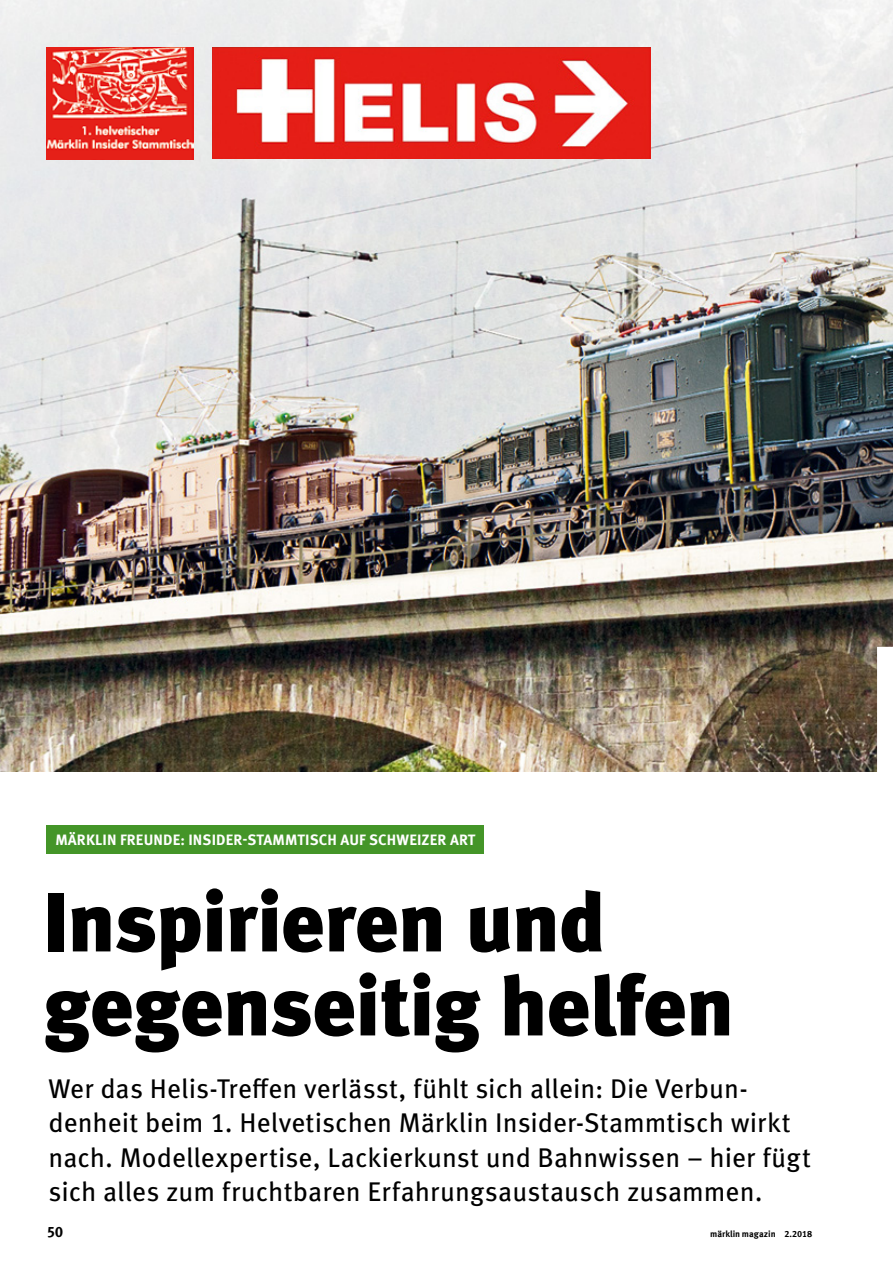
<style>
.page{position:relative;width:893px;height:1263px;background:#fff}
.page>*{position:absolute;margin:0;border:0;box-sizing:border-box;transform-origin:0 0}
.t1{font:900 84px/84px "Meta OT";letter-spacing:-.02em;color:#000}
.t2{font:27px/34.5px "Meta OT";color:#000}
.t3{font:700 15px "Meta OT";letter-spacing:.01em;color:#fff}
.t4{font:700 15px "Meta OT";color:#000}
.t5{font:700 9px "Meta OT";color:#000}
</style>
<div class="page">
<img style="left:0;top:0;width:893px;height:771px">
<img style="left:213px;top:47px;width:437px;height:112px">
<img style="left:46px;top:47px;width:147px;height:112px">
<svg style="left:868px;top:638px;width:25px;height:134px"></svg>
<div style="left:47px;top:825px;width:437px;height:29px;background:#449528"></div>
<p class="t3" style="left:55px;top:830px;width:421px">MÄRKLIN FREUNDE: INSIDER-STAMMTISCH AUF SCHWEIZER ART</p>
<h1 class="t1" style="left:43px;top:883px;width:693px">Inspirieren und gegenseitig helfen</h1>
<p class="t2" style="left:48px;top:1072px;width:764px">Wer das Helis-Treffen verlässt, fühlt sich allein: Die Verbun&shy;denheit beim 1. Helvetischen Märklin Insider-Stammtisch wirkt nach. Modellexpertise, Lackierkunst und Bahnwissen – hier fügt sich alles zum fruchtbaren Erfahrungsaustausch zusammen.</p>
<p class="t4" style="left:47px;top:1222px;width:18px">50</p>
<p class="t5" style="left:710px;top:1228px;width:104px">märklin magazin 2.2018</p>
</div>
